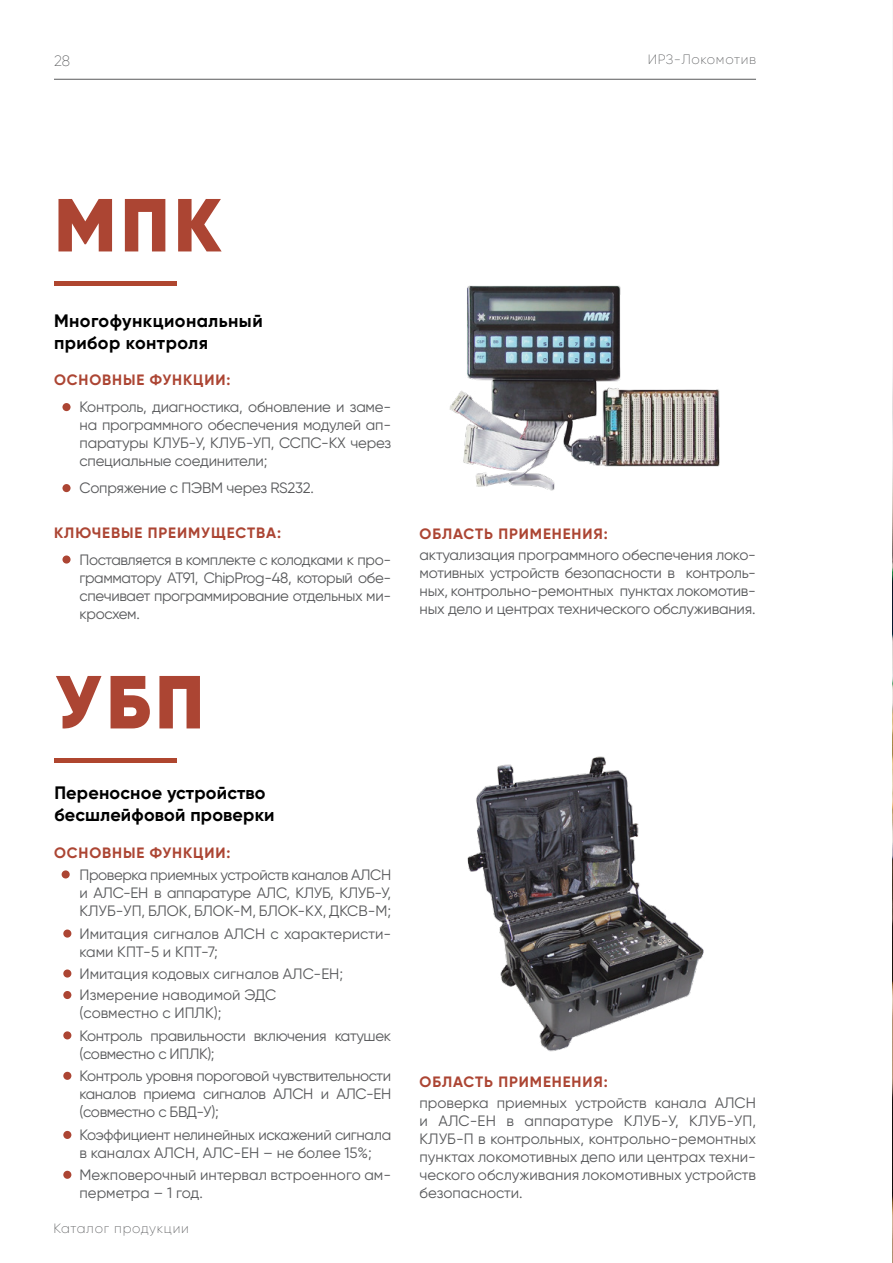
<style>
.page{position:relative;width:893px;height:1263px;background:#fff}
.page>*{position:absolute;margin:0;border:0;box-sizing:border-box;transform-origin:0 0}
.t1{font:900 75px "Gilroy";letter-spacing:.06em;color:#ac4533}
.t2{font:700 18px/21.6px "Gilroy";letter-spacing:.01em;color:#000}
.t3{font:15px/18px "Gilroy";letter-spacing:-.02em;color:#58595b;text-align:justify}
.t4{font:15px/18px "Gilroy";color:#58595b}
.t5{font:700 15px "Gilroy";letter-spacing:.06em;color:#ac4533}
.t6{font:200 15px "Gilroy";color:#58595b}
.t7{font:200 13.5px "Gilroy";letter-spacing:.05em;color:#58595b}
</style>
<div class="page">
<hr style="left:54px;top:79px;width:702px;height:1px;background:#58595b">
<div style="left:54px;top:281px;width:122px;height:5px;background:#af462f"></div>
<div style="left:54px;top:758px;width:123px;height:5px;background:#af462f"></div>
<img style="left:449px;top:285px;width:271px;height:206px">
<div style="left:62px;top:403px;width:9px;height:8px;background:#ac4533;border-radius:50%"></div>
<div style="left:62px;top:870px;width:8px;height:8px;background:#ac4533;border-radius:50%"></div>
<div style="left:63px;top:929px;width:8px;height:8px;background:#ac4533;border-radius:50%"></div>
<div style="left:63px;top:969px;width:8px;height:8px;background:#ac4533;border-radius:50%"></div>
<div style="left:63px;top:991px;width:8px;height:8px;background:#ac4533;border-radius:50%"></div>
<div style="left:63px;top:1031px;width:8px;height:8px;background:#ac4533;border-radius:50%"></div>
<div style="left:63px;top:1072px;width:8px;height:8px;background:#ac4533;border-radius:50%"></div>
<div style="left:63px;top:1131px;width:8px;height:8px;background:#ac4533;border-radius:50%"></div>
<div style="left:63px;top:1171px;width:8px;height:8px;background:#ac4533;border-radius:50%"></div>
<div style="left:62px;top:484px;width:9px;height:8px;background:#ac4533;border-radius:50%"></div>
<svg style="left:62px;top:555px;width:9px;height:9px"></svg>
<img style="left:467px;top:756px;width:237px;height:296px">
<img style="left:892px;top:369px;width:1px;height:894px">
<p class="t6" style="left:54px;top:51px;width:18px">28</p>
<p class="t7" style="left:648px;top:51px;width:110px">ИРЗ-Локомотив</p>
<h1 class="t1" style="left:54px;top:178px;width:168px">МПК</h1>
<p class="t2" style="left:54px;top:310px;width:210px">Многофункциональный прибор контроля</p>
<p class="t5" style="left:54px;top:371px;width:178px">ОСНОВНЫЕ ФУНКЦИИ:</p>
<p class="t3" style="left:80px;top:398px;width:313px">Контроль, диагностика, обновление и заме&shy;на программного обеспечения модулей ап&shy;паратуры КЛУБ-У, КЛУБ-УП, ССПС-КХ через специальные соединители;</p>
<p class="t3" style="left:80px;top:479px;width:236px">Сопряжение с ПЭВМ через RS232.</p>
<p class="t5" style="left:54px;top:524px;width:228px">КЛЮЧЕВЫЕ ПРЕИМУЩЕСТВА:</p>
<p class="t3" style="left:80px;top:551px;width:313px">Поставляется в комплекте с колодками к про&shy;грамматору AT91, ChipProg-48, который обе&shy;спечивает программирование отдельных ми&shy;кросхем.</p>
<h1 class="t1" style="left:55px;top:654px;width:151px">УБП</h1>
<p class="t2" style="left:54px;top:782px;width:222px">Переносное устройство бесшлейфовой проверки</p>
<p class="t5" style="left:54px;top:843px;width:178px">ОСНОВНЫЕ ФУНКЦИИ:</p>
<p class="t3" style="left:80px;top:866px;width:313px">Проверка приемных устройств каналов АЛСН и АЛС-ЕН в аппаратуре АЛС, КЛУБ, КЛУБ-У, КЛУБ-УП, БЛОК, БЛОК-М, БЛОК-КХ, ДКСВ-М;</p>
<p class="t4" style="left:80px;top:924px;width:313px">Имитация сигналов АЛСН с характеристи&shy;ками КПТ-5 и КПТ-7;</p>
<p class="t4" style="left:80px;top:963px;width:265px;line-height:21px">Имитация кодовых сигналов АЛС-ЕН;<br>Измерение наводимой ЭДС</p>
<p class="t3" style="left:80px;top:1002px;width:313px;line-height:22.5px">(совместно с ИПЛК);<br>Контроль правильности включения катушек</p>
<p class="t3" style="left:80px;top:1042px;width:313px;line-height:22.5px">(совместно с ИПЛК);<br>Контроль уровня пороговой чувствительности</p>
<p class="t3" style="left:80px;top:1085px;width:313px">каналов приема сигналов АЛСН и АЛС-ЕН (совместно с БВД-У);</p>
<p class="t3" style="left:80px;top:1125px;width:313px">Коэффициент нелинейных искажений сигнала в каналах АЛСН, АЛС-ЕН – не более 15%;</p>
<p class="t4" style="left:80px;top:1166px;width:313px">Межповерочный интервал встроенного ам&shy;перметра – 1 год.</p>
<p class="t7" style="left:53px;top:1220px;width:137px">Каталог продукции</p>
<p class="t5" style="left:420px;top:524px;width:190px">ОБЛАСТЬ ПРИМЕНЕНИЯ:</p>
<p class="t3" style="left:420px;top:545px;width:338px">актуализация программного обеспечения локо&shy;мотивных устройств безопасности в контроль&shy;ных, контрольно-ремонтных пунктах локомотив&shy;ных дело и центрах технического обслуживания.</p>
<p class="t5" style="left:420px;top:1072px;width:190px">ОБЛАСТЬ ПРИМЕНЕНИЯ:</p>
<p class="t3" style="left:420px;top:1093px;width:338px">проверка приемных устройств канала АЛСН и АЛС-ЕН в аппаратуре КЛУБ-У, КЛУБ-УП, КЛУБ-П в контрольных, контрольно-ремонтных пунктах локомотивных депо или центрах техни&shy;ческого обслуживания локомотивных устройств безопасности.</p>
</div>
